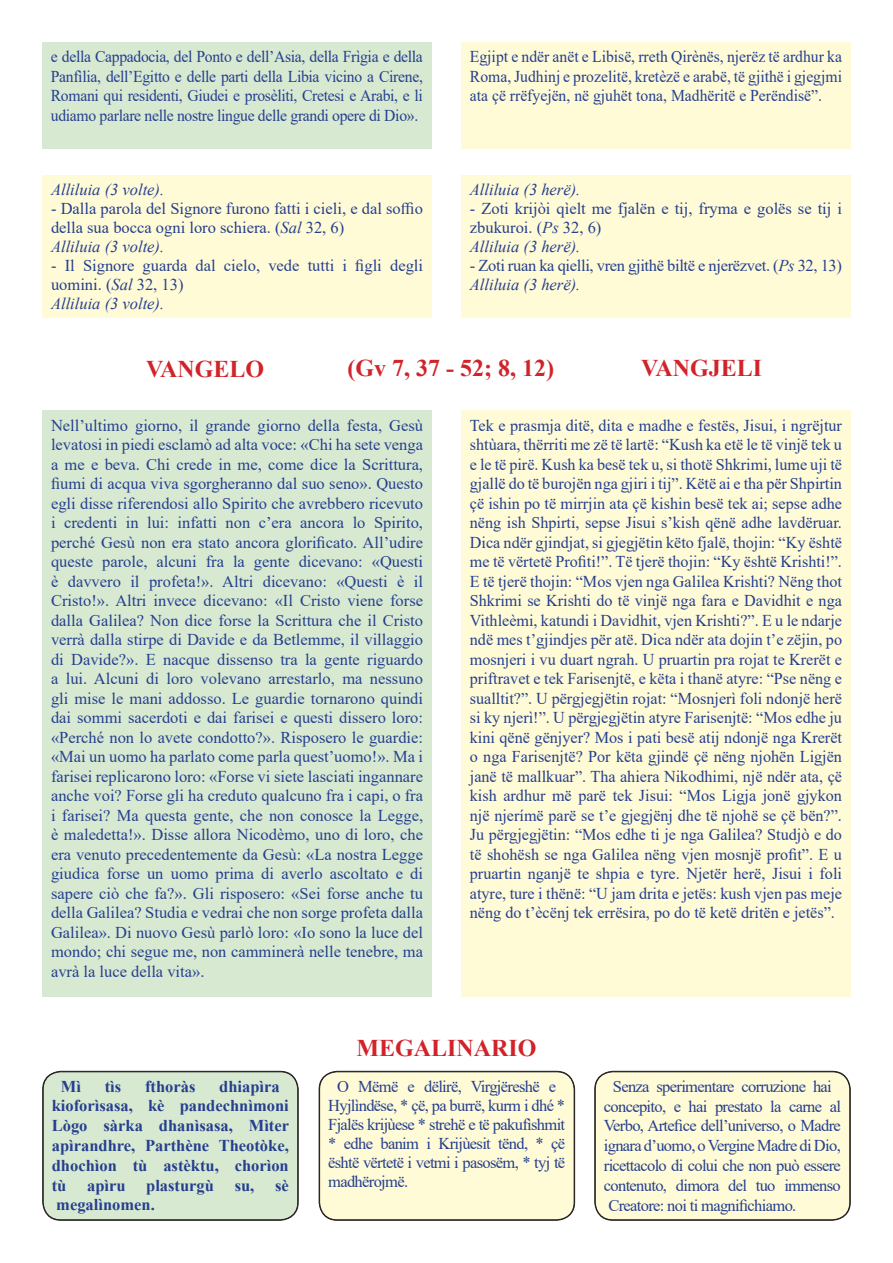
<style>
.page{position:relative;width:893px;height:1263px;background:#fff}
.page>*{position:absolute;margin:0;border:0;box-sizing:border-box;transform-origin:0 0}
.t1{font:700 24px "Times New Roman";color:#d1232a}
.t2{font:16.5px/19.5px "Times New Roman";letter-spacing:-.02em;color:#253f8e;text-align:justify}
.t3{font:16.5px/19.8px "Times New Roman";letter-spacing:-.04em;color:#253f8e}
.t4{font:16.5px/19.5px "Times New Roman";letter-spacing:-.02em;color:#253f8e;text-align:justify;scale:.95 1}
.t5{font:16.5px/18.9px "Times New Roman";color:#253f8e}
.t6{font:700 16.5px/19.8px "Times New Roman";color:#253f8e}
.t7{font:italic 16.5px "Times New Roman";color:#253f8e}
.s1{font-style:italic}
</style>
<div class="page">
<div style="left:43px;top:175px;width:389px;height:143px;background:#fffbd6"></div>
<div style="left:461px;top:175px;width:389px;height:143px;background:#fffbd6"></div>
<div style="left:42px;top:42px;width:389px;height:107px;background:#d8e9d2"></div>
<div style="left:461px;top:42px;width:389px;height:107px;background:#fffbd6"></div>
<div style="left:43px;top:411px;width:389px;height:586px;background:#d8e9d2"></div>
<div style="left:461px;top:411px;width:389px;height:586px;background:#fffbd6"></div>
<div style="left:43px;top:1071px;width:255px;height:149px;background:#d8e9d2;border-radius:18px"></div>
<div style="left:43px;top:1072px;width:255px;height:148px;border:1px solid #231f20;border-radius:18px"></div>
<div style="left:319px;top:1071px;width:255px;height:149px;background:#fffbd6;border-radius:18px"></div>
<div style="left:320px;top:1072px;width:254px;height:148px;border:1px solid #231f20;border-radius:18px"></div>
<div style="left:595px;top:1071px;width:255px;height:149px;background:#fffbd6;border-radius:18px"></div>
<div style="left:595px;top:1072px;width:255px;height:148px;border:1px solid #231f20;border-radius:18px"></div>
<p class="t4" style="left:51px;top:47px;width:393px">e della Cappadocia, del Ponto e dell’Asia, della Frìgia e della Panfìlia, dell’Egitto e delle parti della Libia vicino a Cirene, Romani qui residenti, Giudei e prosèliti, Cretesi e Arabi, e li udiamo parlare nelle nostre lingue delle grandi opere di Dio».</p>
<p class="t4" style="left:470px;top:47px;width:393px">Egjipt e ndёr anёt e Libisё, rreth Qirènёs, njerёz tё ardhur ka Roma, Judhinj e prozelitё, kretèzë e arabë, tё gjithё i gjegjmi ata çё rrёfyejёn, nё gjuhёt tona, Madhёritё e Perёndisё”.</p>
<p class="t7" style="left:51px;top:179px;width:115px">Alliluia (3 volte).</p>
<p class="t5" style="left:51px;top:199px;width:374px">- Dalla parola del Signore furono fatti i cieli, e dal soffio della sua bocca ogni loro schiera. (<span class="s1">Sal</span> 32, 6)<br><span class="s1">Alliluia (3 volte).</span></p>
<p class="t5" style="left:51px;top:256px;width:374px">- Il Signore guarda dal cielo, vede tutti i figli degli uomini. (<span class="s1">Sal</span> 32, 13)<br><span class="s1">Alliluia (3 volte).</span></p>
<p class="t7" style="left:470px;top:179px;width:112px">Alliluia (3 herё).</p>
<p class="t5" style="left:470px;top:199px;width:374px">- Zoti krijòi qìelt me fjalën e tij, fryma e golës se tij i zbukuroi. (<span class="s1">Ps</span> 32, 6)<br><span class="s1">Alliluia (3 herё).</span></p>
<p class="t2" style="left:470px;top:256px;width:374px;line-height:19px">- Zoti ruan ka qielli, vren gjithё biltё e njerëzvet. (<span class="s1">Ps</span> 32, 13)<br><span class="s1">Alliluia (3 herё).</span></p>
<h1 class="t1" style="left:146px;top:352px;width:120px">VANGELO</h1>
<h1 class="t1" style="left:347px;top:351px;width:208px">(Gv 7, 37 - 52; 8, 12)</h1>
<h1 class="t1" style="left:641px;top:351px;width:122px">VANGJELI</h1>
<p class="t2" style="left:51px;top:415px;width:374px">Nell’ultimo giorno, il grande giorno della festa, Gesù levatosi in piedi esclamò ad alta voce: «Chi ha sete venga a me e beva. Chi crede in me, come dice la Scrittura, fiumi di acqua viva sgorgheranno dal suo seno». Questo egli disse riferendosi allo Spirito che avrebbero ricevuto i credenti in lui: infatti non c’era ancora lo Spirito, perché Gesù non era stato ancora glorificato. All’udire queste parole, alcuni fra la gente dicevano: «Questi è davvero il profeta!». Altri dicevano: «Questi è il Cristo!». Altri invece dicevano: «Il Cristo viene forse dalla Galilea? Non dice forse la Scrittura che il Cristo verrà dalla stirpe di Davide e da Betlemme, il villaggio di Davide?». E nacque dissenso tra la gente riguardo a lui. Alcuni di loro volevano arrestarlo, ma nessuno gli mise le mani addosso. Le guardie tornarono quindi dai sommi sacerdoti e dai farisei e questi dissero loro: «Perché non lo avete condotto?». Risposero le guardie: «Mai un uomo ha parlato come parla quest’uomo!». Ma i farisei replicarono loro: «Forse vi siete lasciati ingannare anche voi? Forse gli ha creduto qualcuno fra i capi, o fra i farisei? Ma questa gente, che non conosce la Legge, è maledetta!». Disse allora Nicodèmo, uno di loro, che era venuto precedentemente da Gesù: «La nostra Legge giudica forse un uomo prima di averlo ascoltato e di sapere ciò che fa?». Gli risposero: «Sei forse anche tu della Galilea? Studia e vedrai che non sorge profeta dalla Galilea». Di nuovo Gesù parlò loro: «Io sono la luce del mondo; chi segue me, non camminerà nelle tenebre, ma avrà la luce della vita».</p>
<p class="t2" style="left:470px;top:415px;width:374px">Tek e prasmja ditë, dita e madhe e festës, Jisui, i ngrëjtur shtùara, thërriti me zë të lartë: “Kush ka etë le të vinjë tek u e le të pirë. Kush ka besë tek u, si thotë Shkrimi, lume uji të gjallë do të burojën nga gjiri i tij”. Këtë ai e tha për Shpirtin çë ishin po të mirrjin ata çë kishin besë tek ai; sepse adhe nëng ish Shpirti, sepse Jisui s’kish qënë adhe lavdëruar.<br>Dica ndër gjindjat, si gjegjëtin këto fjalë, thojin: “Ky është me të vërtetë Profiti!”. Të tjerë thojin: “Ky është Krishti!”.<br>E të tjerë thojin: “Mos vjen nga Galilea Krishti? Nëng thot Shkrimi se Krishti do të vinjë nga fara e Davidhit e nga Vithleèmi, katundi i Davidhit, vjen Krishti?”. E u le ndarje ndë mes t’gjindjes për atë. Dica ndër ata dojin t’e zëjin, po mosnjeri i vu duart ngrah. U pruartin pra rojat te Krerët e priftravet e tek Farisenjtë, e këta i thanë atyre: “Pse nëng e sualltit?”. U përgjegjëtin rojat: “Mosnjerì foli ndonjë herë si ky njerì!”. U përgjegjëtin atyre Farisenjtë: “Mos edhe ju kini qënë gënjyer? Mos i pati besë atij ndonjë nga Krerët o nga Farisenjtë? Por këta gjindë çë nëng njohën Ligjën janë të mallkuar”. Tha ahiera Nikodhimi, një ndër ata, çë kish ardhur më parë tek Jisui: “Mos Ligja jonë gjykon një njerímë parë se t’e gjegjënj dhe të njohë se çë bën?”.<br>Ju përgjegjëtin: “Mos edhe ti je nga Galilea? Studjò e do të shohësh se nga Galilea nëng vjen mosnjë profit”. E u pruartin nganjë te shpia e tyre. Njetër herë, Jisui i foli atyre, ture i thënë: “U jam drita e jetës: kush vjen pas meje nëng do t’ècënj tek errësira, po do të ketë dritën e jetës”.</p>
<p class="t6" style="left:52px;top:1076px;width:239px;text-indent:167px">dhiapìra kioforìsasa, kè pandechnìmoni<br>Lògo sàrka dhanìsasa, Mìter apìrandhre, Parthène Theotòke, dhochìon tù astèktu, chorìon tù</p>
<p class="t6" style="left:61px;top:1076px;width:22px">Mì</p>
<p class="t6" style="left:105px;top:1076px;width:18px">tìs</p>
<p class="t6" style="left:145px;top:1076px;width:52px">fthoràs</p>
<p class="t6" style="left:87px;top:1175px;width:128px">apìru plasturgù</p>
<p class="t6" style="left:235px;top:1175px;width:21px">su,</p>
<p class="t6" style="left:275px;top:1175px;width:15px">sè</p>
<p class="t6" style="left:56px;top:1194px;width:100px">megalìnomen.</p>
<h1 class="t1" style="left:356px;top:1031px;width:182px">MEGALINARIO</h1>
<p class="t3" style="left:328px;top:1076px;width:239px;line-height:18.9px;text-indent:9px">O Mëmë e dëlirë, Virgjëreshë e<br>Hyjlìndëse, * çë, pa burrë, kurm i dhé *<br>Fjalës krijùese * strehë e të pakufìshmit * edhe banim i Krijùesit tënd, * çë është vërtetë i vetmi i pasosëm, * tyj të madhërojmë.</p>
<p class="t3" style="left:604px;top:1076px;width:239px;text-indent:9px">Senza sperimentare corruzione hai concepito, e hai prestato la carne al Verbo, Artefice dell’universo, o Madre ignara d’uomo, o Vergine Madre di Dio, ricettacolo di colui che non può essere contenuto, dimora del tuo immenso Creatore: noi ti magnifichiamo.</p>
</div>
